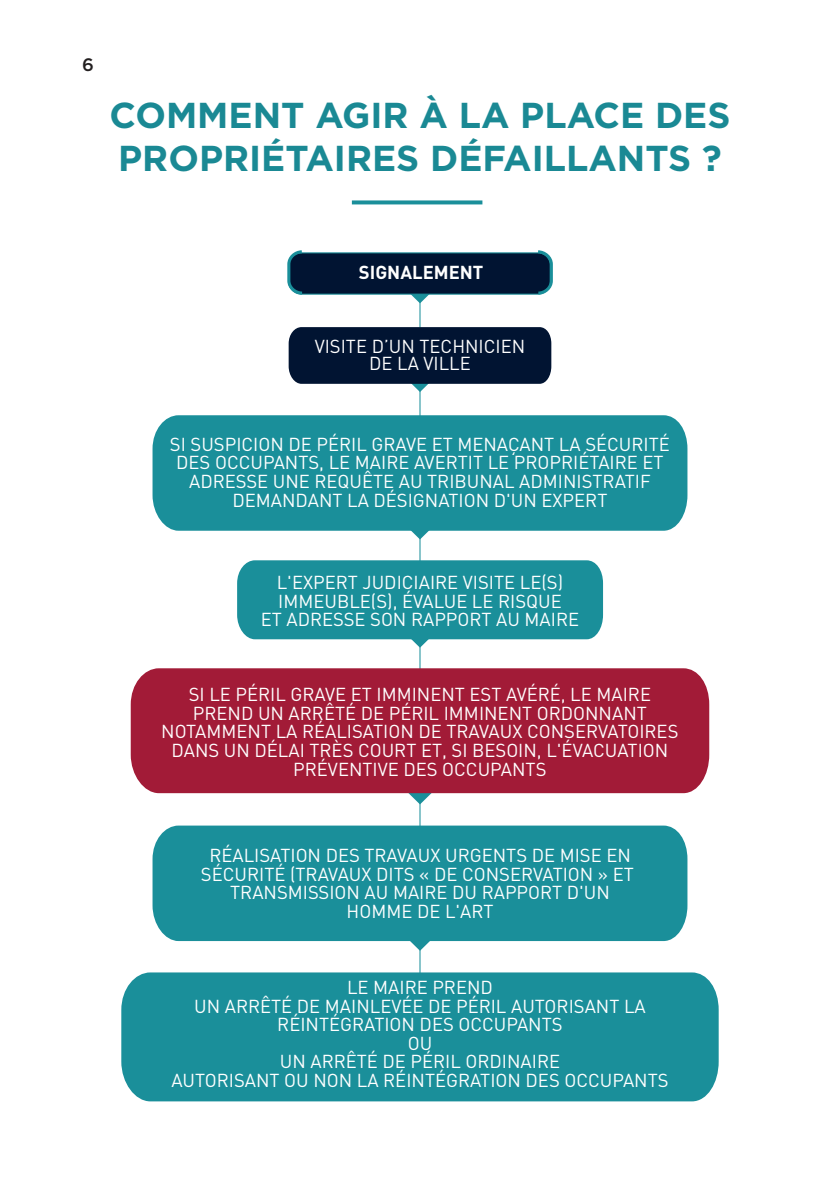
<style>
.page{position:relative;width:840px;height:1191px;background:#fff}
.page>*{position:absolute;margin:0;border:0;box-sizing:border-box;transform-origin:0 0}
.t1{font:700 36px/43.2px "Gotham";color:#1a8994}
.t2{font:18.6px/18.6px "DIN";color:#fff;text-align:center}
.t3{font:700 18.6px "DIN";color:#fff}
.t4{font:500 18px "Gotham";color:#231f20}
</style>
<div class="page">
<svg style="left:351px;top:200px;width:131px;height:4px"></svg>
<hr style="left:419px;top:294px;width:1px;height:34px;background:#1a8f9a">
<svg style="left:411px;top:295px;width:18px;height:8px"></svg>
<hr style="left:419px;top:382px;width:1px;height:34px;background:#1a8f9a">
<hr style="left:419px;top:530px;width:1px;height:34px;background:#1a8f9a">
<svg style="left:411px;top:531px;width:18px;height:8px"></svg>
<hr style="left:419px;top:638px;width:1px;height:34px;background:#1a8f9a">
<hr style="left:419px;top:794px;width:1px;height:34px;background:#1a8f9a">
<svg style="left:403px;top:793px;width:33px;height:11px"></svg>
<hr style="left:419px;top:941px;width:1px;height:34px;background:#1a8f9a">
<svg style="left:403px;top:941px;width:33px;height:9px"></svg>
<div style="left:288px;top:253px;width:262px;height:41px;background:#011432;border-radius:12px"></div>
<div style="left:288px;top:252px;width:262px;height:43px;border:1px solid #1a8f9a;border-radius:12px"></div>
<svg style="left:534px;top:250px;width:19px;height:45px"></svg>
<svg style="left:287px;top:250px;width:18px;height:45px"></svg>
<svg style="left:288px;top:327px;width:263px;height:65px;background:#23344e"></svg>
<svg style="left:237px;top:560px;width:365px;height:87px;background:#309aa4"></svg>
<div style="left:152px;top:415px;width:535px;height:116px;background:#1a8f9a"></div>
<div style="left:131px;top:668px;width:577px;height:125px;background:#a21b37"></div>
<div style="left:152px;top:825px;width:535px;height:116px;background:#1a8f9a"></div>
<div style="left:121px;top:972px;width:597px;height:129px;background:#1a8f9a"></div>
<p class="t4" style="left:82px;top:53px;width:13px">6</p>
<h1 class="t1" style="left:109px;top:93px;width:622px">COMMENT AGIR À LA PLACE DES<br>PROPRIÉTAIRES DÉFAILLANTS ?</h1>
<p class="t3" style="left:358px;top:260px;width:126px">SIGNALEMENT</p>
<p class="t2" style="left:314px;top:337px;width:212px;line-height:17.6px">VISITE D’UN TECHNICIEN<br>DE LA VILLE</p>
<p class="t2" style="left:170px;top:434px;width:501px">SI SUSPICION DE PÉRIL GRAVE ET MENAÇANT LA SÉCURITÉ DES OCCUPANTS, LE MAIRE AVERTIT LE PROPRIÉTAIRE ET ADRESSE UNE REQUÊTE AU TRIBUNAL ADMINISTRATIF DEMANDANT LA DÉSIGNATION D'UN EXPERT</p>
<p class="t2" style="left:261px;top:573px;width:319px">L'EXPERT JUDICIAIRE VISITE LE(S)<br>IMMEUBLE(S), ÉVALUE LE RISQUE<br>ET ADRESSE SON RAPPORT AU MAIRE</p>
<p class="t2" style="left:161px;top:685px;width:518px">SI LE PÉRIL GRAVE ET IMMINENT EST AVÉRÉ, LE MAIRE PREND UN ARRÊTÉ DE PÉRIL IMMINENT ORDONNANT NOTAMMENT LA RÉALISATION DE TRAVAUX CONSERVATOIRES DANS UN DÉLAI TRÈS COURT ET, SI BESOIN, L'ÉVACUATION PRÉVENTIVE DES OCCUPANTS</p>
<p class="t2" style="left:201px;top:846px;width:434px">RÉALISATION DES TRAVAUX URGENTS DE MISE EN SÉCURITÉ (TRAVAUX DITS « DE CONSERVATION » ET TRANSMISSION AU MAIRE DU RAPPORT D'UN HOMME DE L'ART</p>
<p class="t2" style="left:171px;top:977px;width:498px">LE MAIRE PREND<br>UN ARRÊTÉ DE MAINLEVÉE DE PÉRIL AUTORISANT LA<br>RÉINTÉGRATION DES OCCUPANTS<br>OU<br>UN ARRÊTÉ DE PÉRIL ORDINAIRE<br>AUTORISANT OU NON LA RÉINTÉGRATION DES OCCUPANTS</p>
</div>
